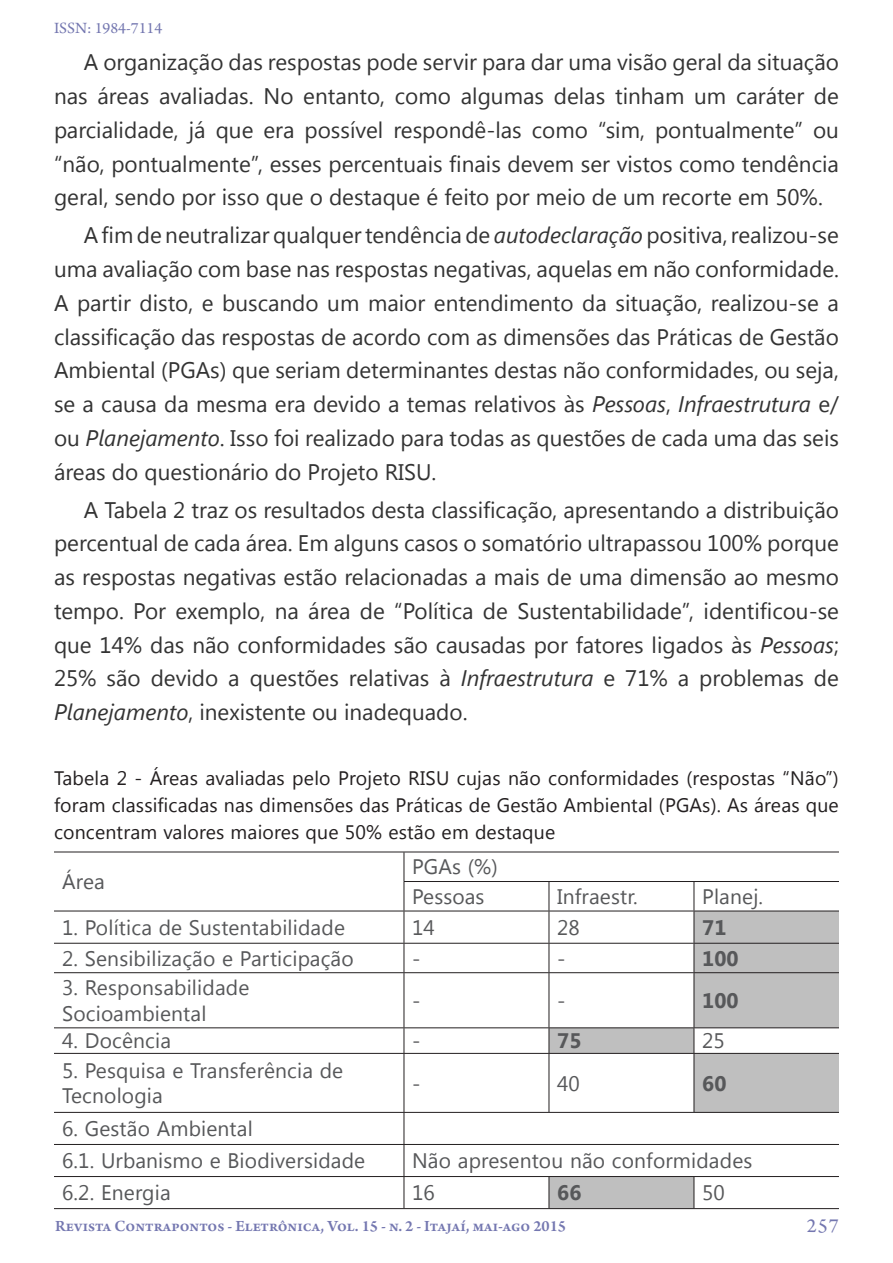
<style>
.page{position:relative;width:893px;height:1263px;background:#fff}
.page>*{position:absolute;margin:0;border:0;box-sizing:border-box;transform-origin:0 0}
.Texto{font:22.5px/33.8px "Segoe UI";color:#333;text-align:justify}
.Referências{font:21px/25.2px "Segoe UI";letter-spacing:.01em;color:#57585a}
.Referências-2{font:700 21px "Segoe UI";letter-spacing:.01em;color:#57585a}
.t1{font:21px "Arno Pro";color:#7477b0}
.Legenda{font:19.5px/27px "Segoe UI";letter-spacing:.01em;color:#231f20;text-align:justify}
.t2{font:600 16.5px "Arno Pro";color:#7477b0}
.t3{font:16.5px "Arno Pro";color:#7477b0}
.s1{font-style:italic}
</style>
<div class="page">
<svg style="left:550px;top:912px;width:289px;height:296px"></svg>
<svg style="left:404px;top:853px;width:1px;height:58px"></svg>
<svg style="left:549px;top:882px;width:1px;height:29px"></svg>
<svg style="left:694px;top:882px;width:1px;height:29px"></svg>
<hr style="left:404px;top:911px;width:1px;height:32px;background:#231f20">
<hr style="left:549px;top:911px;width:1px;height:32px;background:#231f20">
<hr style="left:694px;top:911px;width:1px;height:32px;background:#231f20">
<svg style="left:404px;top:944px;width:1px;height:28px"></svg>
<svg style="left:549px;top:944px;width:1px;height:28px"></svg>
<svg style="left:694px;top:944px;width:1px;height:28px"></svg>
<hr style="left:404px;top:973px;width:1px;height:54px;background:#231f20">
<hr style="left:549px;top:973px;width:1px;height:54px;background:#231f20">
<hr style="left:694px;top:973px;width:1px;height:54px;background:#231f20">
<svg style="left:404px;top:1028px;width:1px;height:25px"></svg>
<svg style="left:549px;top:1028px;width:1px;height:25px"></svg>
<svg style="left:694px;top:1028px;width:1px;height:25px"></svg>
<hr style="left:404px;top:1054px;width:1px;height:58px;background:#231f20">
<hr style="left:549px;top:1054px;width:1px;height:58px;background:#231f20">
<hr style="left:694px;top:1054px;width:1px;height:58px;background:#231f20">
<hr style="left:404px;top:1113px;width:1px;height:31px;background:#231f20">
<hr style="left:404px;top:1145px;width:1px;height:31px;background:#231f20">
<hr style="left:404px;top:1177px;width:1px;height:31px;background:#231f20">
<hr style="left:549px;top:1177px;width:1px;height:31px;background:#231f20">
<hr style="left:694px;top:1177px;width:1px;height:31px;background:#231f20">
<hr style="left:54px;top:852px;width:350px;height:1px;background:#231f20">
<hr style="left:404px;top:852px;width:145px;height:1px;background:#231f20">
<hr style="left:549px;top:852px;width:145px;height:1px;background:#231f20">
<hr style="left:694px;top:852px;width:145px;height:1px;background:#231f20">
<hr style="left:404px;top:881px;width:145px;height:1px;background:#231f20">
<hr style="left:549px;top:881px;width:145px;height:1px;background:#231f20">
<hr style="left:694px;top:881px;width:145px;height:1px;background:#231f20">
<hr style="left:54px;top:911px;width:350px;height:1px;background:#231f20">
<hr style="left:404px;top:911px;width:145px;height:1px;background:#231f20">
<hr style="left:549px;top:911px;width:145px;height:1px;background:#231f20">
<hr style="left:694px;top:911px;width:145px;height:1px;background:#231f20">
<hr style="left:54px;top:943px;width:350px;height:1px;background:#231f20">
<hr style="left:404px;top:943px;width:145px;height:1px;background:#231f20">
<hr style="left:549px;top:943px;width:145px;height:1px;background:#231f20">
<hr style="left:694px;top:943px;width:145px;height:1px;background:#231f20">
<hr style="left:54px;top:972px;width:350px;height:1px;background:#231f20">
<hr style="left:404px;top:972px;width:145px;height:1px;background:#231f20">
<hr style="left:549px;top:972px;width:145px;height:1px;background:#231f20">
<hr style="left:694px;top:972px;width:145px;height:1px;background:#231f20">
<hr style="left:54px;top:1027px;width:350px;height:1px;background:#231f20">
<hr style="left:404px;top:1027px;width:145px;height:1px;background:#231f20">
<hr style="left:549px;top:1027px;width:145px;height:1px;background:#231f20">
<hr style="left:694px;top:1027px;width:145px;height:1px;background:#231f20">
<hr style="left:54px;top:1053px;width:350px;height:1px;background:#231f20">
<hr style="left:404px;top:1053px;width:145px;height:1px;background:#231f20">
<hr style="left:549px;top:1053px;width:145px;height:1px;background:#231f20">
<hr style="left:694px;top:1053px;width:145px;height:1px;background:#231f20">
<hr style="left:54px;top:1112px;width:350px;height:1px;background:#231f20">
<hr style="left:404px;top:1112px;width:145px;height:1px;background:#231f20">
<hr style="left:549px;top:1112px;width:145px;height:1px;background:#231f20">
<hr style="left:694px;top:1112px;width:145px;height:1px;background:#231f20">
<hr style="left:54px;top:1144px;width:350px;height:1px;background:#231f20">
<hr style="left:404px;top:1144px;width:145px;height:1px;background:#231f20">
<hr style="left:549px;top:1144px;width:145px;height:1px;background:#231f20">
<hr style="left:694px;top:1144px;width:145px;height:1px;background:#231f20">
<hr style="left:54px;top:1176px;width:350px;height:1px;background:#231f20">
<hr style="left:404px;top:1176px;width:145px;height:1px;background:#231f20">
<hr style="left:549px;top:1176px;width:145px;height:1px;background:#231f20">
<hr style="left:694px;top:1176px;width:145px;height:1px;background:#231f20">
<hr style="left:54px;top:1208px;width:350px;height:1px;background:#231f20">
<hr style="left:404px;top:1208px;width:145px;height:1px;background:#231f20">
<hr style="left:549px;top:1208px;width:145px;height:1px;background:#231f20">
<hr style="left:694px;top:1208px;width:145px;height:1px;background:#231f20">
<p class="t3" style="left:54px;top:18px;width:110px">ISSN: 1984-7114</p>
<p class="Texto" style="left:54px;top:45px;width:786px;text-indent:30px">A organização das respostas pode servir para dar uma visão geral da situação nas áreas avaliadas. No entanto, como algumas delas tinham um caráter de parcialidade, já que era possível respondê-las como “sim, pontualmente” ou “não, pontualmente”, esses percentuais finais devem ser vistos como tendência geral, sendo por isso que o destaque é feito por meio de um recorte em 50%.</p>
<p class="Texto" style="left:54px;top:218px;width:786px;text-indent:30px">A fim de neutralizar qualquer tendência de <span class="s1">autodeclaração</span> positiva, realizou-se uma avaliação com base nas respostas negativas, aquelas em não conformidade.<br>A partir disto, e buscando um maior entendimento da situação, realizou-se a classificação das respostas de acordo com as dimensões das Práticas de Gestão Ambiental (PGAs) que seriam determinantes destas não conformidades, ou seja, se a causa da mesma era devido a temas relativos às <span class="s1">Pessoas</span>, <span class="s1">Infraestrutura</span> e/ ou <span class="s1">Planejamento</span>. Isso foi realizado para todas as questões de cada uma das seis áreas do questionário do Projeto RISU.</p>
<p class="Texto" style="left:54px;top:492px;width:786px;text-indent:30px">A Tabela 2 traz os resultados desta classificação, apresentando a distribuição percentual de cada área. Em alguns casos o somatório ultrapassou 100% porque as respostas negativas estão relacionadas a mais de uma dimensão ao mesmo tempo. Por exemplo, na área de “Política de Sustentabilidade”, identificou-se que 14% das não conformidades são causadas por fatores ligados às <span class="s1">Pessoas</span>; 25% são devido a questões relativas à <span class="s1">Infraestrutura</span> e 71% a problemas de <span class="s1">Planejamento</span>, inexistente ou inadequado.</p>
<p class="Legenda" style="left:54px;top:764px;width:786px">Tabela 2 - Áreas avaliadas pelo Projeto RISU cujas não conformidades (respostas “Não”) foram classificadas nas dimensões das Práticas de Gestão Ambiental (PGAs). As áreas que concentram valores maiores que 50% estão em destaque</p>
<p class="Referências" style="left:62px;top:868px;width:44px">Área</p>
<p class="Referências" style="left:412px;top:853px;width:87px">PGAs (%)</p>
<p class="Referências" style="left:412px;top:883px;width:74px">Pessoas</p>
<p class="Referências" style="left:557px;top:883px;width:82px">Infraestr.</p>
<p class="Referências" style="left:702px;top:883px;width:63px">Planej.</p>
<p class="Referências" style="left:62px;top:914px;width:284px">1. Política de Sustentabilidade</p>
<p class="Referências" style="left:412px;top:914px;width:24px">14</p>
<p class="Referências" style="left:557px;top:914px;width:24px">28</p>
<p class="Referências-2" style="left:702px;top:912px;width:26px">71</p>
<p class="Referências" style="left:62px;top:945px;width:293px">2. Sensibilização e Participação</p>
<p class="Referências" style="left:412px;top:945px;width:10px">-</p>
<p class="Referências" style="left:557px;top:945px;width:10px">-</p>
<p class="Referências-2" style="left:702px;top:943px;width:38px">100</p>
<p class="Referências" style="left:62px;top:974px;width:189px">3. Responsabilidade<br>Socioambiental</p>
<p class="Referências" style="left:412px;top:987px;width:10px">-</p>
<p class="Referências" style="left:557px;top:987px;width:10px">-</p>
<p class="Referências-2" style="left:702px;top:985px;width:38px">100</p>
<p class="Referências" style="left:62px;top:1027px;width:110px">4. Docência</p>
<p class="Referências" style="left:412px;top:1027px;width:10px">-</p>
<p class="Referências-2" style="left:557px;top:1026px;width:26px">75</p>
<p class="Referências" style="left:702px;top:1027px;width:24px">25</p>
<p class="Referências" style="left:62px;top:1057px;width:283px">5. Pesquisa e Transferência de<br>Tecnologia</p>
<p class="Referências" style="left:412px;top:1069px;width:10px">-</p>
<p class="Referências" style="left:557px;top:1069px;width:24px">40</p>
<p class="Referências-2" style="left:702px;top:1068px;width:26px">60</p>
<p class="Referências" style="left:62px;top:1115px;width:192px">6. Gestão Ambiental</p>
<p class="Referências" style="left:62px;top:1147px;width:305px">6.1. Urbanismo e Biodiversidade</p>
<p class="Referências" style="left:412px;top:1147px;width:342px">Não apresentou não conformidades</p>
<p class="Referências" style="left:62px;top:1179px;width:110px">6.2. Energia</p>
<p class="Referências" style="left:412px;top:1179px;width:24px">16</p>
<p class="Referências-2" style="left:557px;top:1178px;width:26px">66</p>
<p class="Referências" style="left:702px;top:1179px;width:24px">50</p>
<p class="t2" style="left:55px;top:1217px;width:512px">Revista Contrapontos - Eletrônica, Vol. 15 - n. 2 - Itajaí, mai-ago 2015</p>
<p class="t1" style="left:807px;top:1214px;width:34px">257</p>
</div>
